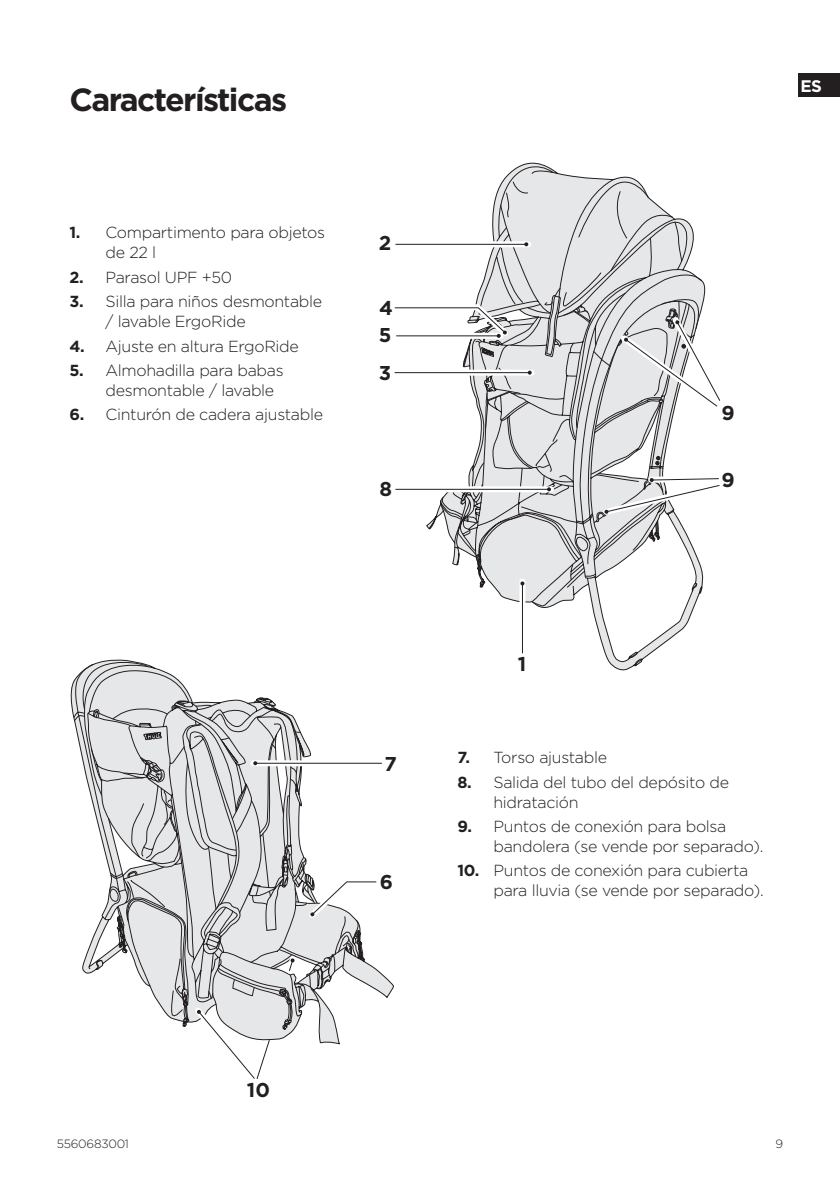
<style>
.page{position:relative;width:840px;height:1191px;background:#fff}
.page>*{position:absolute;margin:0;border:0;box-sizing:border-box;transform-origin:0 0}
.Heading{font:700 32px "Gotham";letter-spacing:-.05em;color:#231f20}
.t1{font:700 20px "Thule";color:#231f20}
.t2{font:700 16.8px "Thule";color:#fff}
.t3{font:300 16px/19.2px "Gotham";letter-spacing:-.02em;color:#231f20}
.t4{font:300 12px "Thule";letter-spacing:-.02em;color:#231f20}
.s1{font-weight:700}
</style>
<div class="page">
<div style="left:797px;top:73px;width:42px;height:24px;background:#231f20"></div>
<svg style="left:435px;top:171px;width:268px;height:495px"></svg>
<svg style="left:182px;top:762px;width:212px;height:283px"></svg>
<svg style="left:72px;top:659px;width:288px;height:360px"></svg>
<div style="left:519px;top:581px;width:6px;height:72px;background:#fff"></div>
<hr style="left:522px;top:583px;width:1px;height:70px;background:#231f20">
<svg style="left:520px;top:581px;width:4px;height:4px"></svg>
<svg style="left:395px;top:241px;width:133px;height:6px"></svg>
<hr style="left:395px;top:244px;width:131px;height:1px;background:#231f20">
<svg style="left:524px;top:242px;width:4px;height:4px"></svg>
<svg style="left:395px;top:370px;width:136px;height:6px"></svg>
<hr style="left:394px;top:372px;width:135px;height:1px;background:#231f20">
<svg style="left:527px;top:371px;width:4px;height:4px"></svg>
<svg style="left:394px;top:301px;width:119px;height:40px"></svg>
<svg style="left:253px;top:760px;width:128px;height:6px"></svg>
<hr style="left:255px;top:763px;width:126px;height:1px;background:#231f20">
<svg style="left:253px;top:761px;width:4px;height:4px"></svg>
<svg style="left:303px;top:875px;width:79px;height:48px"></svg>
<svg style="left:395px;top:486px;width:155px;height:6px"></svg>
<hr style="left:395px;top:489px;width:153px;height:1px;background:#231f20">
<svg style="left:546px;top:487px;width:4px;height:4px"></svg>
<svg style="left:615px;top:312px;width:106px;height:102px"></svg>
<svg style="left:598px;top:472px;width:122px;height:47px"></svg>
<svg style="left:282px;top:951px;width:18px;height:27px"></svg>
<svg style="left:189px;top:1002px;width:81px;height:77px"></svg>
<p class="Heading" style="left:69px;top:79px;width:219px">Características</p>
<p class="t3" style="left:105px;top:223px;width:221px;text-indent:-36px"><span class="s1">1.</span> Compartimento para objetos de 22 l</p>
<p class="t3" style="left:69px;top:267px;width:164px"><span class="s1">2.</span> Parasol UPF +50</p>
<p class="t3" style="left:105px;top:292px;width:218px;text-indent:-36px"><span class="s1">3.</span> Silla para niños desmontable / lavable ErgoRide</p>
<p class="t3" style="left:69px;top:336px;width:231px"><span class="s1">4.</span> Ajuste en altura ErgoRide</p>
<p class="t3" style="left:105px;top:361px;width:179px;text-indent:-36px"><span class="s1">5.</span> Almohadilla para babas desmontable / lavable</p>
<p class="t3" style="left:69px;top:405px;width:255px"><span class="s1">6.</span> Cinturón de cadera ajustable</p>
<p class="t1" style="left:378px;top:231px;width:14px">2</p>
<p class="t1" style="left:379px;top:296px;width:15px">4</p>
<p class="t1" style="left:378px;top:323px;width:14px">5</p>
<p class="t1" style="left:378px;top:361px;width:14px">3</p>
<p class="t1" style="left:379px;top:477px;width:14px">8</p>
<p class="t2" style="left:800px;top:75px;width:23px">ES</p>
<p class="t1" style="left:721px;top:401px;width:15px">9</p>
<p class="t1" style="left:721px;top:468px;width:15px">9</p>
<p class="t1" style="left:384px;top:752px;width:14px">7</p>
<p class="t1" style="left:380px;top:870px;width:15px">6</p>
<p class="t1" style="left:517px;top:652px;width:10px">1</p>
<p class="t3" style="left:457px;top:747px;width:151px"><span class="s1">7.</span> Torso ajustable</p>
<p class="t3" style="left:493px;top:772px;width:237px;text-indent:-36px"><span class="s1">8.</span> Salida del tubo del depósito de hidratación</p>
<p class="t3" style="left:493px;top:816px;width:271px;text-indent:-36px"><span class="s1">9.</span> Puntos de conexión para bolsa bandolera (se vende por separado).</p>
<p class="t3" style="left:493px;top:860px;width:272px;text-indent:-36px"><span class="s1">10.</span> Puntos de conexión para cubierta para lluvia (se vende por separado).</p>
<p class="t1" style="left:247px;top:1078px;width:25px">10</p>
<p class="t4" style="left:57px;top:1135px;width:74px">5560683001</p>
<p class="t4" style="left:775px;top:1135px;width:9px">9</p>
</div>
